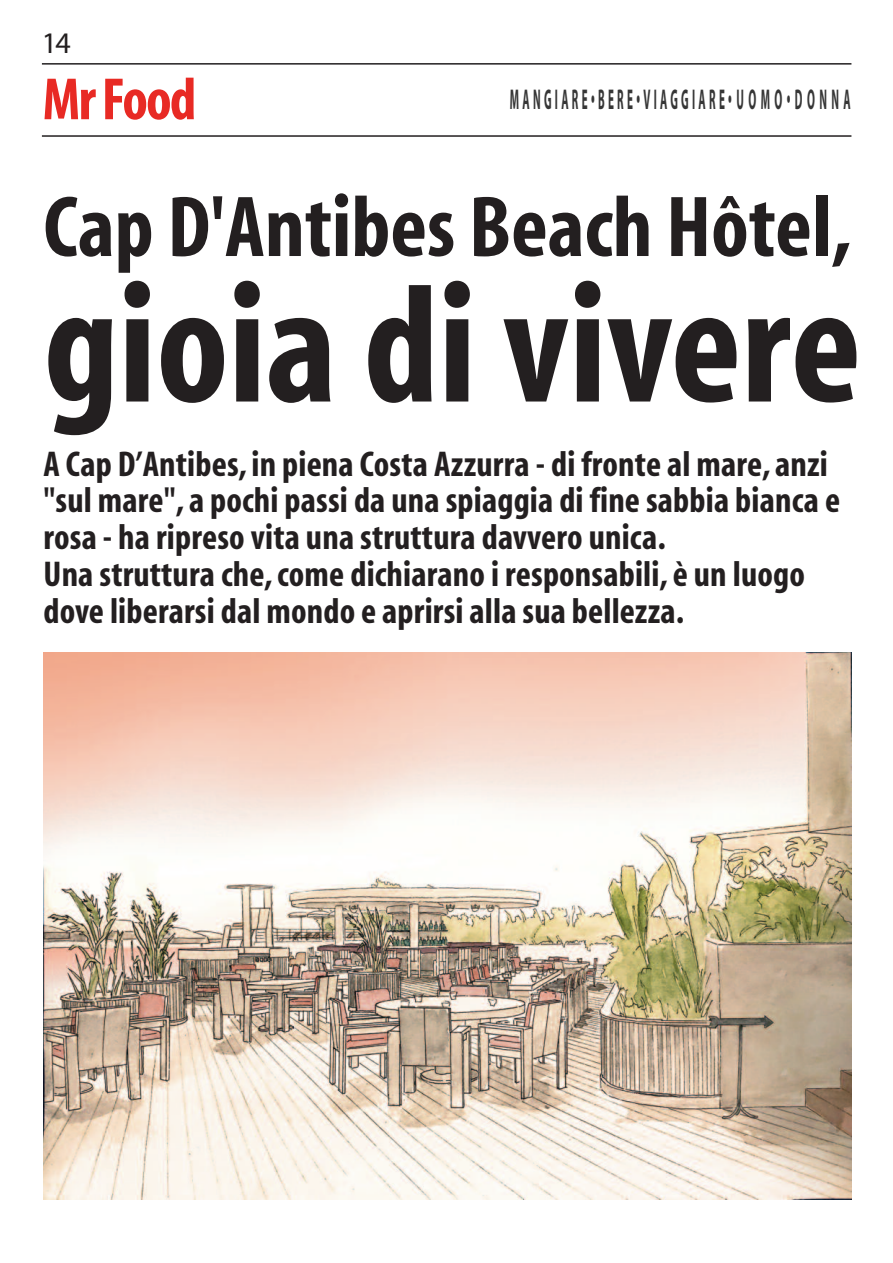
<style>
.page{position:relative;width:893px;height:1263px;background:#fff}
.page>*{position:absolute;margin:0;border:0;box-sizing:border-box;transform-origin:0 0}
.t1{font:168.3px "Myriad Cn Bold+BZBGYV";color:#231f20}
.t2{font:87.3px "Myriad Cn Bold+BZBGYV";color:#231f20}
.t3{font:60.15px "Myriad Cn Bold+BZBGYV";letter-spacing:-.03em;color:#e82a24}
.t4{font:36px/36.8px "Myriad Cn Bold+BZBGYV";letter-spacing:.005em;color:#231f20}
.t5{font:30px "Myriad Roman+RRNGKD";color:#231f20}
.t6{font:28.65px "Myriad Bold+OJCWQT";letter-spacing:.3em;color:#363636;scale:.39 1}
</style>
<div class="page">
<hr style="left:42px;top:63px;width:809px;height:2px;background:#231f20">
<hr style="left:42px;top:135px;width:809px;height:2px;background:#231f20">
<img style="left:44px;top:653px;width:807px;height:546px">
<p class="t5" style="left:42px;top:32px;width:31px">14</p>
<h3 class="t3" style="left:43px;top:79px;width:155px">Mr Food</h3>
<p class="t6" style="left:510px;top:88px;width:875px">MANGIARE•BERE•VIAGGIARE•UOMO•DONNA</p>
<h2 class="t2" style="left:43px;top:197px;width:810px">Cap D'Antibes Beach Hôtel,</h2>
<h1 class="t1" style="left:43px;top:288px;width:819px">gioia di vivere</h1>
<p class="t4" style="left:43px;top:449px;width:798px">A Cap D’Antibes, in piena Costa Azzurra - di fronte al mare, anzi "sul mare", a pochi passi da una spiaggia di fine sabbia bianca e rosa - ha ripreso vita una struttura davvero unica.<br>Una struttura che, come dichiarano i responsabili, è un luogo dove liberarsi dal mondo e aprirsi alla sua bellezza.</p>
</div>
